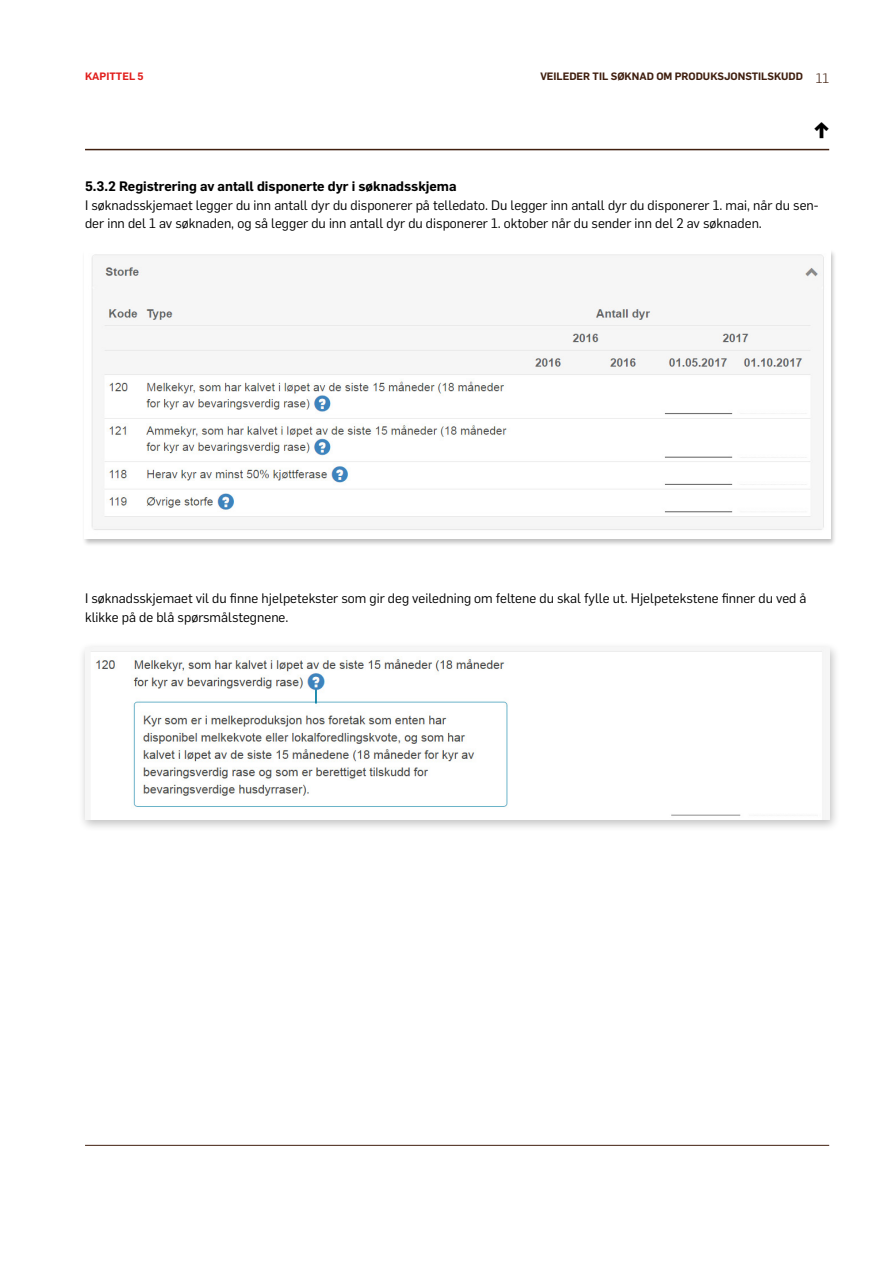
<style>
.page{position:relative;width:893px;height:1263px;background:#fff}
.page>*{position:absolute;margin:0;border:0;box-sizing:border-box;transform-origin:0 0}
.t1{font:900 25.2px "Flama";color:#000}
._04_brødteskst{font:13.5px/18.8px "Flama";color:#000}
._03_mellomtitttel_2{font:600 13.5px "Flama";color:#000}
.t2{font:600 10.5px "Flama";color:#401f0f}
.t3{font:600 10.5px "Flama";color:#e11f1d}
.s1{font-weight:300;font-size:13.5px}
</style>
<div class="page">
<hr style="left:85px;top:1145px;width:744px;height:1px;background:#401f0f">
<hr style="left:85px;top:149px;width:744px;height:1px;background:#401f0f">
<div style="left:78px;top:641px;width:763px;height:192px;background:#000;opacity:.25"></div>
<img style="left:85px;top:647px;width:745px;height:172px">
<div style="left:82px;top:249px;width:755px;height:298px;background:#000;opacity:.25"></div>
<img style="left:85px;top:250px;width:746px;height:288px">
<p class="t3" style="left:85px;top:69px;width:60px">KAPITTEL 5</p>
<p class="t2" style="left:540px;top:69px;width:290px">VEILEDER TIL SØKNAD OM PRODUKSJONSTILSKUDD <span class="s1">11</span></p>
<h1 class="t1" style="left:812px;top:111px;width:20px">↑</h1>
<p class="_03_mellomtitttel_2" style="left:85px;top:176px;width:373px">5.3.2 Registrering av antall disponerte dyr i søknadsskjema</p>
<p class="_04_brødteskst" style="left:85px;top:195px;width:735px">I søknadsskjemaet legger du inn antall dyr du disponerer på telledato. Du legger inn antall dyr du disponerer 1. mai, når du sen&shy;der inn del 1 av søknaden, og så legger du inn antall dyr du disponerer 1. oktober når du sender inn del 2 av søknaden.</p>
<p class="_04_brødteskst" style="left:85px;top:588px;width:723px">I søknadsskjemaet vil du finne hjelpetekster som gir deg veiledning om feltene du skal fylle ut. Hjelpetekstene finner du ved å klikke på de blå spørsmålstegnene.</p>
</div>
